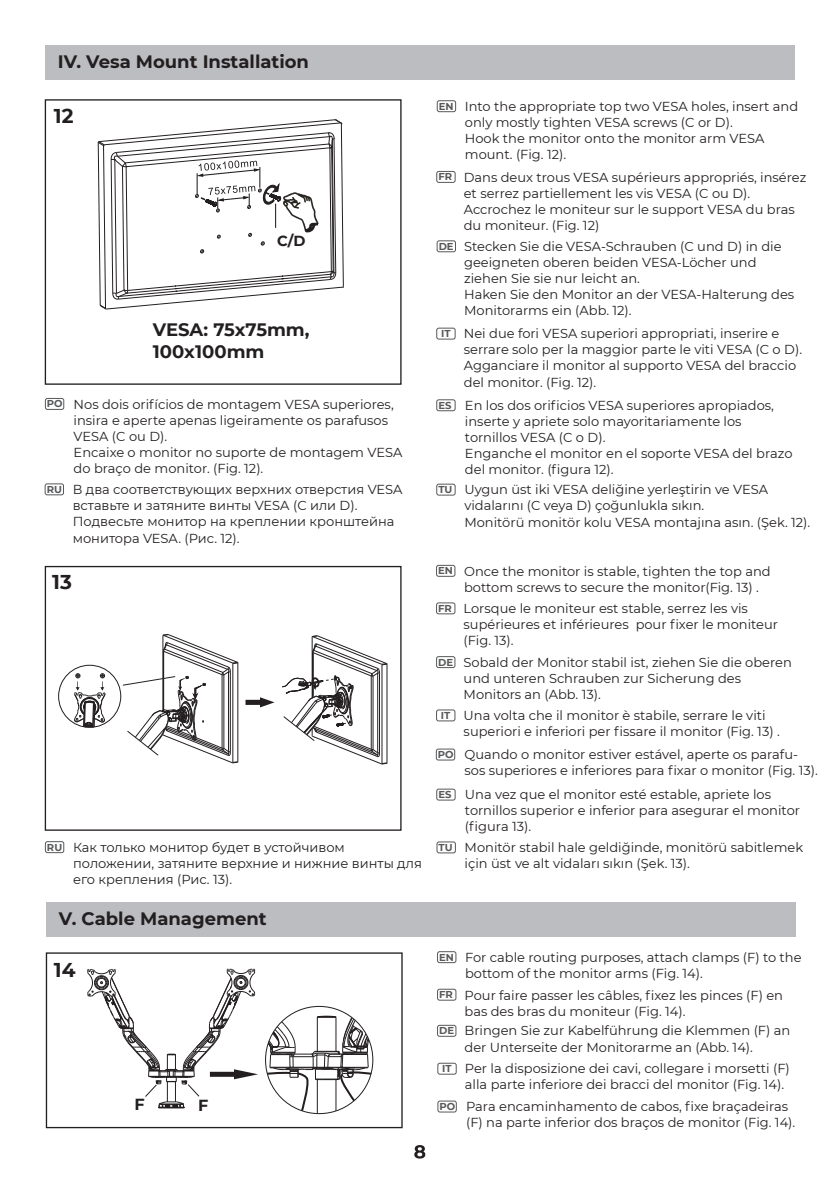
<style>
.page{position:relative;width:840px;height:1191px;background:#fff}
.page>*{position:absolute;margin:0;border:0;box-sizing:border-box;transform-origin:0 0}
.t1{font:700 20px "Montserrat";color:#231f20}
.t2{font:700 18px/21.8px "Montserrat";color:#231f20}
.t3{font:700 16px "Montserrat";color:#231f20}
.t4{font:700 14.6px "Montserrat";color:#231f20}
.t5{font:13px/16px "Montserrat";color:#231f20}
.t6{font:700 10px "Montserrat";color:#57585a}
.s1{font-weight:700;font-size:10px;color:#57585a}
</style>
<div class="page">
<svg style="left:414px;top:1145px;width:11px;height:13px"></svg>
<svg style="left:87px;top:968px;width:171px;height:140px"></svg>
<hr style="left:335px;top:1079px;width:1px;height:34px;background:#231f20">
<svg style="left:265px;top:1006px;width:108px;height:106px"></svg>
<div style="left:45px;top:45px;width:749px;height:34px;background:#bcbdc0"></div>
<div style="left:45px;top:99px;width:356px;height:286px;border:1px solid #231f20"></div>
<svg style="left:97px;top:119px;width:247px;height:191px"></svg>
<svg style="left:245px;top:697px;width:29px;height:10px"></svg>
<div style="left:45px;top:566px;width:356px;height:264px;border:1px solid #231f20"></div>
<svg style="left:282px;top:635px;width:105px;height:129px"></svg>
<div style="left:58px;top:665px;width:63px;height:62px;border:1px solid #231f20;border-radius:50%"></div>
<svg style="left:74px;top:673px;width:31px;height:55px"></svg>
<svg style="left:122px;top:634px;width:116px;height:129px"></svg>
<div style="left:436px;top:565px;width:19px;height:11px;border:1px solid #57585a;border-radius:2px"></div>
<div style="left:436px;top:602px;width:19px;height:12px;border:1px solid #57585a;border-radius:2px"></div>
<div style="left:436px;top:656px;width:19px;height:12px;border:1px solid #57585a;border-radius:2px"></div>
<div style="left:436px;top:709px;width:19px;height:12px;border:1px solid #57585a;border-radius:2px"></div>
<div style="left:436px;top:748px;width:19px;height:12px;border:1px solid #57585a;border-radius:2px"></div>
<div style="left:436px;top:788px;width:19px;height:12px;border:1px solid #57585a;border-radius:2px"></div>
<div style="left:436px;top:484px;width:19px;height:11px;border:1px solid #57585a;border-radius:2px"></div>
<div style="left:45px;top:483px;width:19px;height:12px;border:1px solid #57585a;border-radius:2px"></div>
<div style="left:436px;top:841px;width:19px;height:12px;border:1px solid #57585a;border-radius:2px"></div>
<div style="left:45px;top:841px;width:19px;height:12px;border:1px solid #57585a;border-radius:2px"></div>
<div style="left:436px;top:100px;width:19px;height:12px;border:1px solid #57585a;border-radius:2px"></div>
<div style="left:436px;top:171px;width:19px;height:12px;border:1px solid #57585a;border-radius:2px"></div>
<div style="left:436px;top:240px;width:19px;height:12px;border:1px solid #57585a;border-radius:2px"></div>
<div style="left:436px;top:328px;width:19px;height:11px;border:1px solid #57585a;border-radius:2px"></div>
<div style="left:45px;top:398px;width:19px;height:12px;border:1px solid #57585a;border-radius:2px"></div>
<div style="left:436px;top:399px;width:19px;height:12px;border:1px solid #57585a;border-radius:2px"></div>
<div style="left:46px;top:902px;width:749px;height:34px;background:#bcbdc0"></div>
<div style="left:46px;top:952px;width:356px;height:176px;border:1px solid #231f20"></div>
<div style="left:437px;top:951px;width:19px;height:12px;border:1px solid #57585a;border-radius:2px"></div>
<div style="left:437px;top:989px;width:19px;height:11px;border:1px solid #57585a;border-radius:2px"></div>
<div style="left:437px;top:1025px;width:19px;height:11px;border:1px solid #57585a;border-radius:2px"></div>
<div style="left:437px;top:1062px;width:19px;height:12px;border:1px solid #57585a;border-radius:2px"></div>
<div style="left:437px;top:1100px;width:19px;height:12px;border:1px solid #57585a;border-radius:2px"></div>
<h2 class="t2" style="left:58px;top:50px;width:252px">IV. Vesa Mount Installation</h2>
<h1 class="t1" style="left:54px;top:101px;width:21px">12</h1>
<p class="t4" style="left:277px;top:230px;width:30px">C/D</p>
<h2 class="t2" style="left:153px;top:318px;width:158px">VESA: 75x75mm,<br>100x100mm</h2>
<p class="t6" style="left:438px;top:99px;width:16px">EN</p>
<p class="t5" style="left:464px;top:98px;width:334px">Into the appropriate top two VESA holes, insert and only mostly tighten VESA screws (C or D).<br>Hook the monitor onto the monitor arm VESA mount. (Fig. 12).</p>
<p class="t6" style="left:438px;top:170px;width:15px">FR</p>
<p class="t5" style="left:463px;top:169px;width:344px">Dans deux trous VESA supérieurs appropriés, insérez et serrez partiellement les vis VESA (C ou D).<br>Accrochez le moniteur sur le support VESA du bras du moniteur. (Fig. 12)</p>
<p class="t6" style="left:438px;top:239px;width:16px">DE</p>
<p class="t5" style="left:464px;top:238px;width:331px">Stecken Sie die VESA-Schrauben (C und D) in die geeigneten oberen beiden VESA-Löcher und ziehen Sie sie nur leicht an.<br>Haken Sie den Monitor an der VESA-Halterung des Monitorarms ein (Abb. 12).</p>
<p class="t5" style="left:463px;top:325px;width:339px;text-indent:-23px"><span class="s1">IT</span> Nei due fori VESA superiori appropriati, inserire e serrare solo per la maggior parte le viti VESA (C o D).<br>Agganciare il monitor al supporto VESA del braccio del monitor. (Fig. 12).</p>
<p class="t5" style="left:74px;top:395px;width:330px;text-indent:-27px"><span class="s1">PO</span> Nos dois orifícios de montagem VESA superiores, insira e aperte apenas ligeiramente os parafusos VESA (C ou D).<br>Encaixe o monitor no suporte de montagem VESA do braço de monitor. (Fig. 12).</p>
<p class="t5" style="left:464px;top:397px;width:329px;text-indent:-27px"><span class="s1">ES</span> En los dos orificios VESA superiores apropiados, inserte y apriete solo mayoritariamente los tornillos VESA (C o D).<br>Enganche el monitor en el soporte VESA del brazo del monitor. (figura 12).</p>
<p class="t6" style="left:47px;top:482px;width:17px">RU</p>
<p class="t5" style="left:73px;top:481px;width:331px">В два соответствующих верхних отверстия VESA</p>
<p class="t6" style="left:438px;top:482px;width:15px">TU</p>
<p class="t5" style="left:73px;top:497px;width:323px">вставьте и затяните винты VESA (C или D).<br>Подвесьте монитор на креплении кронштейна монитора VESA. (Рис. 12).</p>
<p class="t5" style="left:464px;top:481px;width:347px">Uygun üst iki VESA deliğine yerleştirin ve VESA vidalarını (C veya D) çoğunlukla sıkın.<br>Monitörü monitör kolu VESA montajına asın. (Şek. 12).</p>
<h1 class="t1" style="left:52px;top:567px;width:21px">13</h1>
<p class="t5" style="left:464px;top:562px;width:308px">Once the monitor is stable, tighten the top and bottom screws to secure the monitor(Fig. 13) .</p>
<p class="t6" style="left:438px;top:563px;width:16px">EN</p>
<p class="t6" style="left:438px;top:601px;width:15px">FR</p>
<p class="t6" style="left:438px;top:655px;width:16px">DE</p>
<p class="t5" style="left:463px;top:600px;width:316px">Lorsque le moniteur est stable, serrez les vis supérieures et inférieures pour fixer le moniteur (Fig. 13).</p>
<p class="t5" style="left:463px;top:653px;width:329px">Sobald der Monitor stabil ist, ziehen Sie die oberen und unteren Schrauben zur Sicherung des<br>Monitors an (Abb. 13).</p>
<p class="t6" style="left:47px;top:840px;width:17px">RU</p>
<p class="t5" style="left:463px;top:707px;width:317px;text-indent:-23px"><span class="s1">IT</span> Una volta che il monitor è stabile, serrare le viti superiori e inferiori per fissare il monitor (Fig. 13) .</p>
<p class="t5" style="left:464px;top:746px;width:354px;text-indent:-27px"><span class="s1">PO</span> Quando o monitor estiver estável, aperte os parafu&shy;sos superiores e inferiores para fixar o monitor (Fig. 13).</p>
<p class="t5" style="left:464px;top:786px;width:336px;text-indent:-27px"><span class="s1">ES</span> Una vez que el monitor esté estable, apriete los tornillos superior e inferior para asegurar el monitor (figura 13).</p>
<p class="t5" style="left:73px;top:839px;width:273px">Как только монитор будет в устойчивом</p>
<p class="t6" style="left:438px;top:840px;width:15px">TU</p>
<p class="t5" style="left:73px;top:855px;width:350px">положении, затяните верхние и нижние винты для его крепления (Рис. 13).</p>
<p class="t5" style="left:464px;top:839px;width:340px">Monitör stabil hale geldiğinde, monitörü sabitlemek için üst ve alt vidaları sıkın (Şek. 13).</p>
<h2 class="t2" style="left:59px;top:906px;width:209px">V. Cable Management</h2>
<h1 class="t1" style="left:54px;top:955px;width:23px">14</h1>
<p class="t5" style="left:465px;top:948px;width:338px">For cable routing purposes, attach clamps (F) to the bottom of the monitor arms (Fig. 14).</p>
<p class="t6" style="left:439px;top:950px;width:16px">EN</p>
<p class="t3" style="left:134px;top:1093px;width:12px">F</p>
<p class="t3" style="left:198px;top:1094px;width:12px">F</p>
<p class="t6" style="left:439px;top:987px;width:15px">FR</p>
<p class="t5" style="left:464px;top:986px;width:320px">Pour faire passer les câbles, fixez les pinces (F) en bas des bras du moniteur (Fig. 14).</p>
<p class="t5" style="left:464px;top:1022px;width:327px">Bringen Sie zur Kabelführung die Klemmen (F) an der Unterseite der Monitorarme an (Abb. 14).</p>
<p class="t6" style="left:439px;top:1023px;width:16px">DE</p>
<p class="t5" style="left:464px;top:1060px;width:326px;text-indent:-23px"><span class="s1">IT</span> Per la disposizione dei cavi, collegare i morsetti (F) alla parte inferiore dei bracci del monitor (Fig. 14).</p>
<p class="t5" style="left:466px;top:1098px;width:330px;text-indent:-27px"><span class="s1">PO</span> Para encaminhamento de cabos, fixe braçadeiras (F) na parte inferior dos braços de monitor (Fig. 14).</p>
</div>
